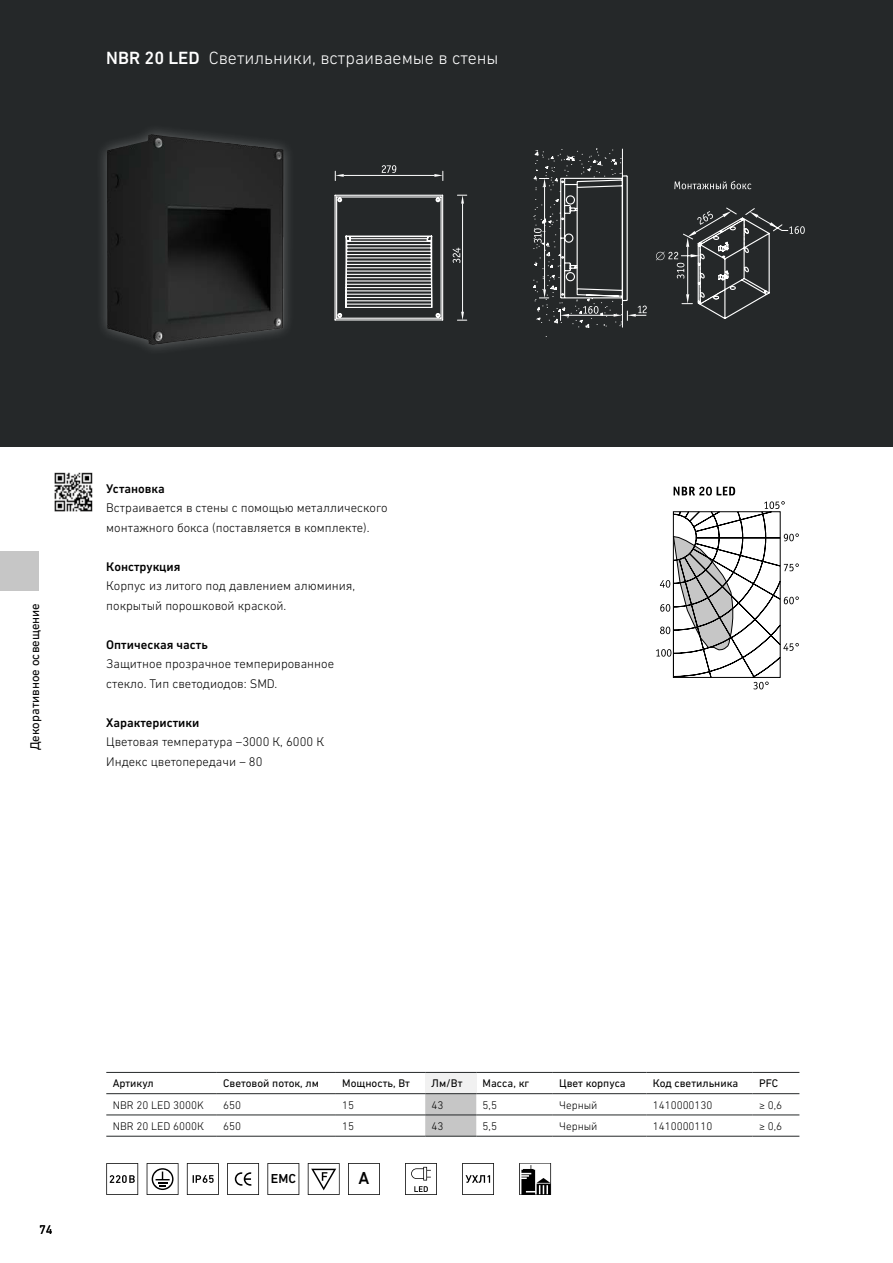
<style>
.page{position:relative;width:893px;height:1263px;background:#fff}
.page>*{position:absolute;margin:0;border:0;box-sizing:border-box;transform-origin:0 0}
.t1{font:300 18px "DIN Next W1 G";color:#fff}
.t2{font:500 17.7px "DIN Next W1 G";color:#000}
.t3{font:500 13.2px "DIN Next W1 G";color:#000}
.t4{font:300 12.75px/19.5px "DIN Next W1 G";color:#000}
.t5{font:500 12.75px "DIN Next W1 G";color:#000}
.t6{font:12.75px "DIN Next W1 G";color:#000}
.t7{font:300 11.25px "DIN Next W1 G";color:#000}
.t8{font:11.25px "DIN Next W1 G";color:#000}
.s1{font-weight:500}
</style>
<div class="page">
<div style="left:0;top:0;width:893px;height:446px;background:#252829"></div>
<div style="left:0;top:551px;width:39px;height:39px;background:#c6c6c6"></div>
<div style="left:425px;top:1072px;width:51px;height:22px;background:#f1f1f1"></div>
<svg style="left:425px;top:1094px;width:51px;height:42px;background:#c2c2c2"></svg>
<hr style="left:425px;top:1072px;width:51px;height:1px;background:#252829">
<hr style="left:425px;top:1115px;width:51px;height:1px;background:#252829">
<hr style="left:425px;top:1136px;width:51px;height:1px;background:#252829">
<hr style="left:106px;top:1072px;width:111px;height:1px;background:#252829">
<hr style="left:217px;top:1072px;width:119px;height:1px;background:#252829">
<hr style="left:336px;top:1072px;width:89px;height:1px;background:#252829">
<hr style="left:476px;top:1072px;width:77px;height:1px;background:#252829">
<hr style="left:553px;top:1072px;width:93px;height:1px;background:#252829">
<hr style="left:646px;top:1072px;width:107px;height:1px;background:#252829">
<hr style="left:753px;top:1072px;width:46px;height:1px;background:#252829">
<hr style="left:106px;top:1093px;width:111px;height:1px;background:#252829">
<hr style="left:217px;top:1093px;width:119px;height:1px;background:#252829">
<hr style="left:336px;top:1093px;width:89px;height:1px;background:#252829">
<hr style="left:476px;top:1093px;width:77px;height:1px;background:#252829">
<hr style="left:553px;top:1093px;width:93px;height:1px;background:#252829">
<hr style="left:646px;top:1093px;width:107px;height:1px;background:#252829">
<hr style="left:753px;top:1093px;width:46px;height:1px;background:#252829">
<hr style="left:106px;top:1115px;width:111px;height:1px;background:#252829">
<hr style="left:217px;top:1115px;width:119px;height:1px;background:#252829">
<hr style="left:336px;top:1115px;width:89px;height:1px;background:#252829">
<hr style="left:476px;top:1115px;width:77px;height:1px;background:#252829">
<hr style="left:553px;top:1115px;width:93px;height:1px;background:#252829">
<hr style="left:646px;top:1115px;width:107px;height:1px;background:#252829">
<hr style="left:753px;top:1115px;width:46px;height:1px;background:#252829">
<hr style="left:106px;top:1136px;width:111px;height:1px;background:#252829">
<hr style="left:217px;top:1136px;width:119px;height:1px;background:#252829">
<hr style="left:336px;top:1136px;width:89px;height:1px;background:#252829">
<hr style="left:476px;top:1136px;width:77px;height:1px;background:#252829">
<hr style="left:553px;top:1136px;width:93px;height:1px;background:#252829">
<hr style="left:646px;top:1136px;width:107px;height:1px;background:#252829">
<hr style="left:753px;top:1136px;width:46px;height:1px;background:#252829">
<hr style="left:425px;top:1093px;width:51px;height:1px;background:#252829">
<svg style="left:106px;top:1163px;width:32px;height:32px"></svg>
<svg style="left:147px;top:1163px;width:31px;height:32px"></svg>
<svg style="left:187px;top:1163px;width:32px;height:32px"></svg>
<svg style="left:227px;top:1163px;width:32px;height:32px"></svg>
<svg style="left:267px;top:1163px;width:32px;height:32px"></svg>
<svg style="left:308px;top:1163px;width:32px;height:32px"></svg>
<svg style="left:348px;top:1163px;width:32px;height:32px"></svg>
<svg style="left:405px;top:1163px;width:32px;height:32px"></svg>
<svg style="left:462px;top:1163px;width:32px;height:32px"></svg>
<svg style="left:519px;top:1163px;width:32px;height:32px"></svg>
<div style="left:95px;top:123px;width:201px;height:233px;background:#fff;opacity:.3"></div>
<img style="left:107px;top:134px;width:177px;height:211px">
<svg style="left:656px;top:487px;width:143px;height:202px"></svg>
<svg style="left:334px;top:166px;width:290px;height:281px"></svg>
<hr style="left:462px;top:204px;width:1px;height:108px;background:#fff">
<hr style="left:344px;top:175px;width:90px;height:1px;background:#fff">
<svg style="left:533px;top:148px;width:114px;height:190px"></svg>
<svg style="left:457px;top:195px;width:10px;height:9px"></svg>
<svg style="left:457px;top:312px;width:10px;height:9px"></svg>
<svg style="left:335px;top:171px;width:9px;height:10px"></svg>
<svg style="left:434px;top:171px;width:9px;height:10px"></svg>
<svg style="left:453px;top:248px;width:7px;height:15px"></svg>
<svg style="left:382px;top:165px;width:14px;height:8px"></svg>
<svg style="left:656px;top:207px;width:149px;height:112px"></svg>
<svg style="left:674px;top:181px;width:77px;height:8px"></svg>
<img style="left:54px;top:472px;width:39px;height:40px">
<h1 class="t1" style="left:106px;top:47px;width:394px"><span class="s1">NBR 20 LED</span> Светильники, встраиваемые в стены</h1>
<p class="t6" style="left:27px;top:750px;width:148px;rotate:-90deg">Декоративное освещение</p>
<p class="t5" style="left:106px;top:481px;width:60px">Установка</p>
<p class="t4" style="left:106px;top:498px;width:283px">Встраивается в стены с помощью металлического монтажного бокса (поставляется в комплекте).</p>
<p class="t5" style="left:106px;top:559px;width:76px">Конструкция</p>
<p class="t4" style="left:106px;top:576px;width:250px">Корпус из литого под давлением алюминия, покрытый порошковой краской.</p>
<p class="t5" style="left:106px;top:637px;width:103px">Оптическая часть</p>
<p class="t4" style="left:106px;top:654px;width:229px">Защитное прозрачное темперированное стекло. Тип светодиодов: SMD.</p>
<p class="t5" style="left:106px;top:715px;width:95px">Характеристики</p>
<p class="t4" style="left:106px;top:732px;width:219px">Цветовая температура –3000 К, 6000 К<br>Индекс цветопередачи – 80</p>
<p class="t6" style="left:39px;top:1222px;width:15px">74</p>
<p class="t8" style="left:113px;top:1077px;width:43px">Артикул</p>
<p class="t8" style="left:223px;top:1077px;width:97px">Световой поток, лм</p>
<p class="t8" style="left:342px;top:1077px;width:69px">Мощность, Вт</p>
<p class="t8" style="left:432px;top:1077px;width:32px">Лм/Вт</p>
<p class="t8" style="left:483px;top:1077px;width:48px">Масса, кг</p>
<p class="t8" style="left:559px;top:1077px;width:68px">Цвет корпуса</p>
<p class="t8" style="left:653px;top:1077px;width:87px">Код светильника</p>
<p class="t8" style="left:759px;top:1077px;width:21px">PFC</p>
<p class="t7" style="left:113px;top:1098px;width:93px">NBR 20 LED 3000K</p>
<p class="t7" style="left:223px;top:1098px;width:19px">650</p>
<p class="t7" style="left:342px;top:1098px;width:13px">15</p>
<p class="t7" style="left:432px;top:1098px;width:13px">43</p>
<p class="t7" style="left:483px;top:1098px;width:16px">5,5</p>
<p class="t7" style="left:559px;top:1098px;width:40px">Черный</p>
<p class="t7" style="left:653px;top:1098px;width:61px">1410000130</p>
<p class="t7" style="left:759px;top:1098px;width:25px">≥ 0,6</p>
<p class="t7" style="left:113px;top:1119px;width:93px">NBR 20 LED 6000К</p>
<p class="t7" style="left:223px;top:1119px;width:19px">650</p>
<p class="t7" style="left:342px;top:1119px;width:13px">15</p>
<p class="t7" style="left:432px;top:1119px;width:13px">43</p>
<p class="t7" style="left:483px;top:1119px;width:16px">5,5</p>
<p class="t7" style="left:559px;top:1119px;width:40px">Черный</p>
<p class="t7" style="left:653px;top:1119px;width:61px">1410000110</p>
<p class="t7" style="left:759px;top:1119px;width:25px">≥ 0,6</p>
<p class="t3" style="left:271px;top:1171px;width:27px">EMC</p>
<h2 class="t2" style="left:358px;top:1168px;width:12px">A</h2>
</div>
